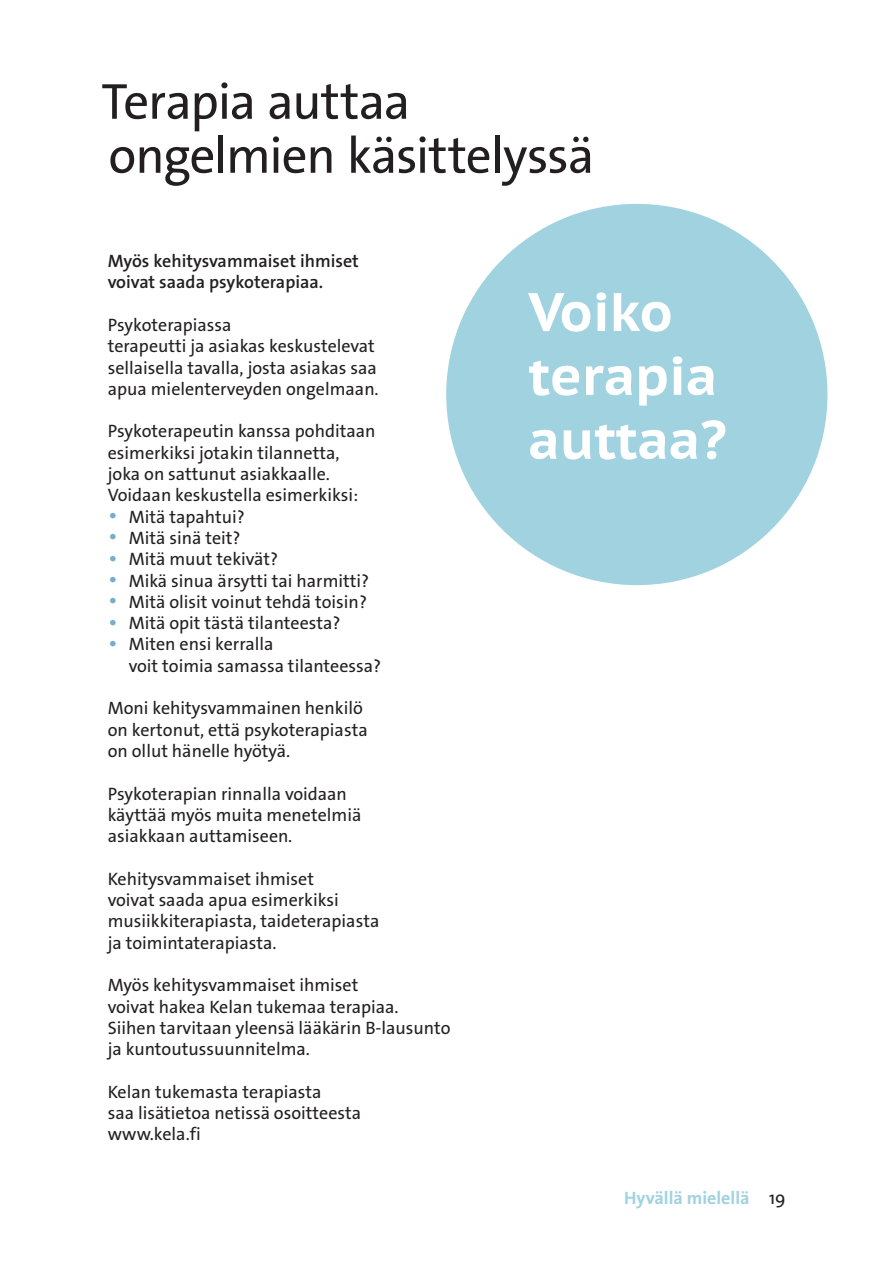
<style>
.page{position:relative;width:893px;height:1263px;background:#fff}
.page>*{position:absolute;margin:0;border:0;box-sizing:border-box;transform-origin:0 0}
.t1{font:700 54px/63.9px "PT Sans Caption";color:#fff}
.t2{font:51px/54px "The Sans Os F";letter-spacing:-.02em;color:#231f20}
.t3{font:45px "The Sans Os F";color:#77aec9}
.t4{font:18px/21.3px "The Sans Os F";color:#231f20}
.t5{font:600 18px/21.3px "The Sans Os F";color:#231f20}
.t6{font:700 18px "The Sans Os F";color:#a1d2e0}
.s1{font-weight:400;color:#231f20}
</style>
<div class="page">
<div style="left:446px;top:204px;width:381px;height:381px;background:#a1d2e0;border-radius:50%"></div>
<h2 class="t2" style="left:101px;top:75px;width:495px">Terapia auttaa ongelmien käsittelyssä</h2>
<p class="t5" style="left:108px;top:250px;width:253px">Myös kehitysvammaiset ihmiset voivat saada psykoterapiaa.</p>
<p class="t4" style="left:108px;top:314px;width:272px">Psykoterapiassa<br>terapeutti ja asiakas keskustelevat sellaisella tavalla, josta asiakas saa apua mielenterveyden ongelmaan.</p>
<p class="t4" style="left:108px;top:421px;width:269px">Psykoterapeutin kanssa pohditaan esimerkiksi jotakin tilannetta, joka on sattunut asiakkaalle.<br>Voidaan keskustella esimerkiksi:</p>
<h3 class="t3" style="left:108px;top:474px;width:12px">.</h3>
<p class="t4" style="left:129px;top:506px;width:118px">Mitä tapahtui?</p>
<h3 class="t3" style="left:108px;top:495px;width:12px">.</h3>
<p class="t4" style="left:129px;top:527px;width:113px">Mitä sinä teit?</p>
<h3 class="t3" style="left:108px;top:517px;width:12px">.</h3>
<p class="t4" style="left:129px;top:549px;width:151px">Mitä muut tekivät?</p>
<h3 class="t3" style="left:108px;top:538px;width:12px">.</h3>
<p class="t4" style="left:129px;top:570px;width:242px">Mikä sinua ärsytti tai harmitti?</p>
<h3 class="t3" style="left:108px;top:559px;width:12px">.</h3>
<p class="t4" style="left:129px;top:591px;width:240px">Mitä olisit voinut tehdä toisin?</p>
<h3 class="t3" style="left:108px;top:581px;width:12px">.</h3>
<p class="t4" style="left:129px;top:613px;width:213px">Mitä opit tästä tilanteesta?</p>
<h3 class="t3" style="left:108px;top:602px;width:12px">.</h3>
<p class="t4" style="left:129px;top:634px;width:254px">Miten ensi kerralla<br>voit toimia samassa tilanteessa?</p>
<p class="t4" style="left:108px;top:698px;width:261px">Moni kehitysvammainen henkilö on kertonut, että psykoterapiasta on ollut hänelle hyötyä.</p>
<p class="t4" style="left:108px;top:783px;width:255px">Psykoterapian rinnalla voidaan käyttää myös muita menetelmiä asiakkaan auttamiseen.</p>
<p class="t4" style="left:108px;top:868px;width:273px">Kehitysvammaiset ihmiset<br>voivat saada apua esimerkiksi musiikkiterapiasta, taideterapiasta ja toimintaterapiasta.</p>
<p class="t4" style="left:108px;top:975px;width:344px">Myös kehitysvammaiset ihmiset<br>voivat hakea Kelan tukemaa terapiaa.<br>Siihen tarvitaan yleensä lääkärin B-lausunto ja kuntoutussuunnitelma.</p>
<p class="t4" style="left:108px;top:1081px;width:255px">Kelan tukemasta terapiasta<br>saa lisätietoa netissä osoitteesta www.kela.fi</p>
<h1 class="t1" style="left:528px;top:279px;width:200px">Voiko terapia auttaa?</h1>
<p class="t6" style="left:624px;top:1187px;width:163px">Hyvällä mielellä <span class="s1">19</span></p>
</div>
